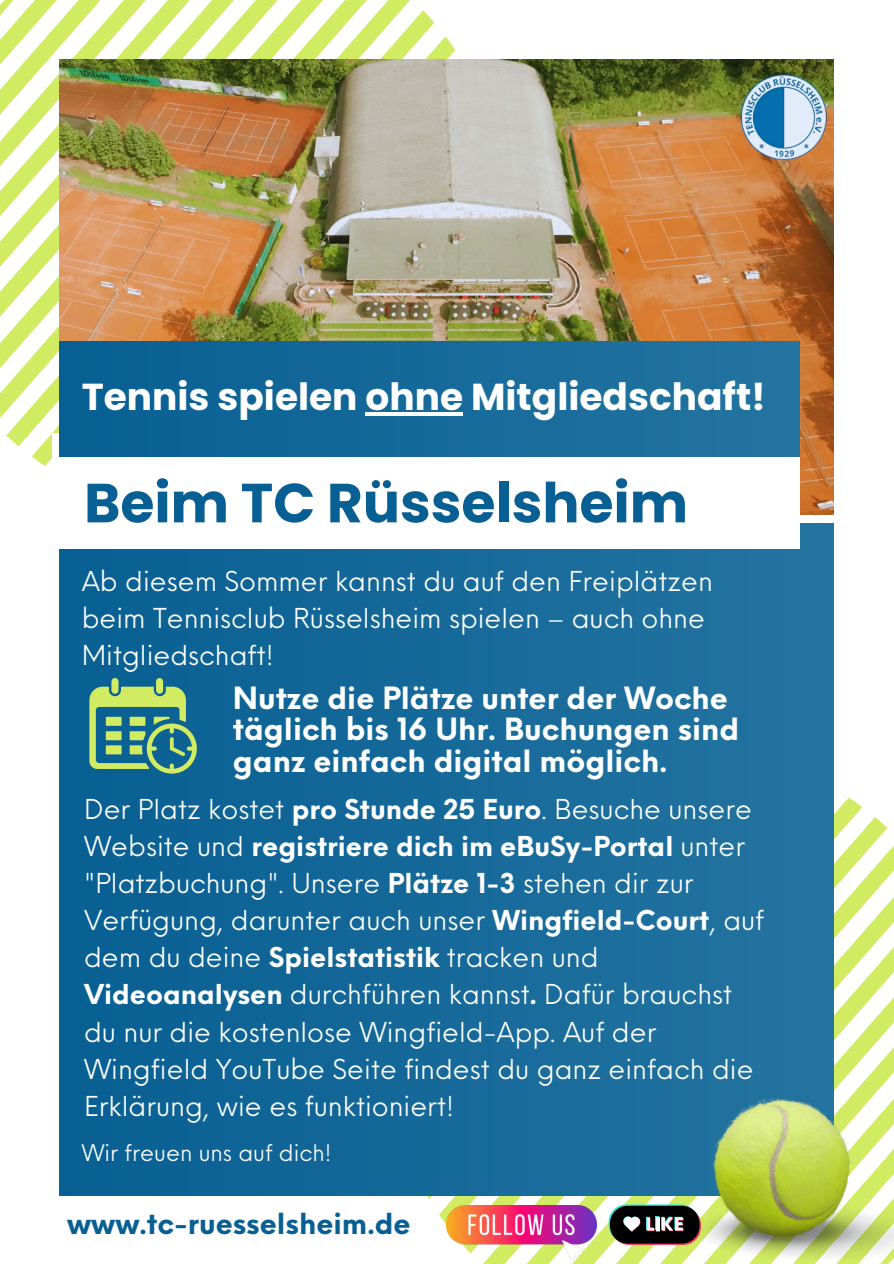
<style>
.page{position:relative;width:894px;height:1264px;background:#fff}
.page>*{position:absolute;margin:0;border:0;box-sizing:border-box;transform-origin:0 0}
.t1{font:700 55.05px "Poppins";color:#085f93}
.t2{font:700 37.5px "Poppins";color:#fff}
.t3{font:700 29.85px/31.7px "Neue Einstellung";color:#feffff}
.t4{font:700 28.35px "Neue Einstellung";color:#085f93}
.t5{font:26.7px/37px "Neue Einstellung";color:#fff}
.t6{font:22.35px "Neue Einstellung";color:#feffff}
.s1{font-weight:700}
</style>
<div class="page">
<svg style="left:0;top:0;width:358px;height:399px"></svg>
<svg style="left:0;top:0;width:327px;height:370px;fill:#d3eb69"></svg>
<svg style="left:0;top:0;width:293px;height:338px"></svg>
<svg style="left:0;top:0;width:257px;height:303px"></svg>
<svg style="left:0;top:0;width:216px;height:263px"></svg>
<svg style="left:0;top:0;width:169px;height:216px"></svg>
<svg style="left:567px;top:893px;width:326px;height:370px"></svg>
<svg style="left:600px;top:925px;width:293px;height:338px"></svg>
<svg style="left:637px;top:960px;width:256px;height:303px"></svg>
<svg style="left:679px;top:999px;width:214px;height:264px;fill:#d1eb6a"></svg>
<svg style="left:725px;top:1048px;width:168px;height:215px"></svg>
<img style="left:59px;top:59px;width:774px;height:456px">
<div style="left:59px;top:523px;width:774px;height:672px;background:linear-gradient(to right,#085f93,#2474a0)"></div>
<div style="left:52px;top:433px;width:747px;height:115px;background:#fff"></div>
<div style="left:59px;top:341px;width:740px;height:116px;background:linear-gradient(to right,#085f93,#2474a0)"></div>
<img style="left:692px;top:1095px;width:201px;height:167px">
<div style="left:111px;top:678px;width:7px;height:15px;background:#d1eb62;border-radius:4px"></div>
<div style="left:156px;top:678px;width:7px;height:15px;background:#d1eb62;border-radius:4px"></div>
<svg style="left:89px;top:686px;width:110px;height:87px;background:#649f7d"></svg>
<img style="left:446px;top:1205px;width:150px;height:56px">
<svg style="left:608px;top:1204px;width:90px;height:38px"></svg>
<svg style="left:611px;top:1207px;width:89px;height:37px"></svg>
<div style="left:609px;top:1205px;width:90px;height:38px;background:#000;border-radius:18px"></div>
<svg style="left:623px;top:1216px;width:17px;height:15px"></svg>
<svg style="left:646px;top:1216px;width:37px;height:15px"></svg>
<hr style="left:365px;top:412px;width:98px;height:3px;background:#fff">
<h2 class="t2" style="left:82px;top:374px;width:685px">Tennis spielen ohne Mitgliedschaft!</h2>
<h1 class="t1" style="left:84px;top:471px;width:605px">Beim TC Rüsselsheim</h1>
<p class="t5" style="left:82px;top:559px;width:632px">Ab diesem Sommer kannst du auf den Freiplätzen beim Tennisclub Rüsselsheim spielen – auch ohne<br>Mitgliedschaft!</p>
<p class="t3" style="left:233px;top:678px;width:507px">Nutze die Plätze unter der Woche täglich bis 16 Uhr. Buchungen sind ganz einfach digital möglich.</p>
<p class="t5" style="left:84px;top:787px;width:681px">Der Platz kostet <span class="s1">pro Stunde 25 Euro</span>. Besuche unsere Website und <span class="s1">registriere dich im eBuSy-Portal</span> unter "Platzbuchung". Unsere <span class="s1">Plätze 1-3</span> stehen dir zur Verfügung, darunter auch unser <span class="s1">Wingfield-Court</span>, auf dem du deine <span class="s1">Spielstatistik</span> tracken und <span class="s1">Videoanalysen</span> durchführen kannst<span class="s1">.</span> Dafür brauchst du nur die kostenlose Wingfield-App. Auf der Wingfield YouTube Seite findest du ganz einfach die Erklärung, wie es funktioniert!</p>
<p class="t6" style="left:82px;top:1132px;width:251px">Wir freuen uns auf dich!</p>
<p class="t4" style="left:67px;top:1198px;width:345px">www.tc-ruesselsheim.de</p>
</div>
